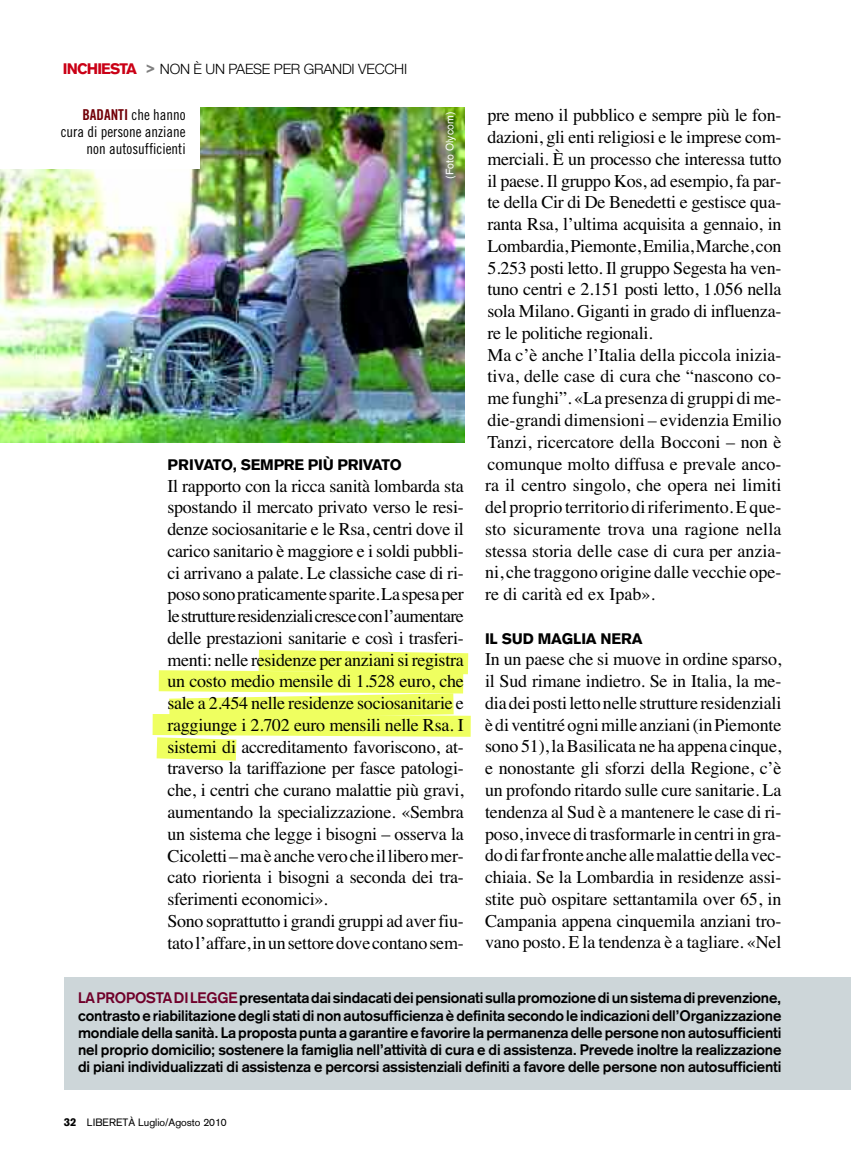
<style>
.page{position:relative;width:851px;height:1170px;background:#fff}
.page>*{position:absolute;margin:0;border:0;box-sizing:border-box;transform-origin:0 0}
.t1{font:18px/21.8px "Times";letter-spacing:-.015em;color:#000}
.t2{font:700 15px/17.2px "Akzidenz Grotesk";letter-spacing:-.01em;color:#000;text-align:justify}
.t3{font:15px/17.2px "Trade Gothic Cond Eighteen";color:#000;text-align:right}
.t4{font:900 15px "Akzidenz Grotesk";letter-spacing:-.015em;color:#000}
.t5{font:300 14.25px "Helvetica Neue";letter-spacing:-.015em;color:#000}
.t6{font:10.5px "Akzidenz Grotesk";color:#000}
.t7{font:10.5px "Helvetica";color:#fff}
.s1{font-family:"Akzidenz Grotesk";font-weight:900;font-size:15px;color:#ca0016}
.s2{font-family:"Formata";font-weight:700;font-stretch:condensed;font-size:15px;color:#808080}
.s3{font-family:"Trade Gothic Bold Cond Twenty";color:#720008}
.s4{color:#70002a}
.s5{font-weight:900;font-size:11.25px}
</style>
<div class="page">
<svg style="left:152px;top:649px;width:319px;height:112px"></svg>
<img style="left:0;top:107px;width:465px;height:335px">
<div style="left:0;top:107px;width:200px;height:62px;background:#fff"></div>
<div style="left:64px;top:976px;width:786px;height:113px;background:#cdd6d9"></div>
<p class="t5" style="left:63px;top:60px;width:346px"><span class="s1">INCHIESTA</span> <span class="s2">&gt;</span> NON È UN PAESE PER GRANDI VECCHI</p>
<p class="t3" style="left:61px;top:107px;width:126px"><span class="s3">BADANTI</span> che hanno cura di persone anziane non autosufficienti</p>
<p class="t7" style="left:443px;top:178px;width:68px;rotate:-90deg">(Foto Olycom)</p>
<p class="t4" style="left:167px;top:459px;width:236px">PRIVATO, SEMPRE PIÙ PRIVATO</p>
<p class="t1" style="left:167px;top:474px;width:298px">Il rapporto con la ricca sanità lombarda sta spostando il mercato privato verso le resi&shy;denze sociosanitarie e le Rsa, centri dove il carico sanitario è maggiore e i soldi pubbli&shy;ci arrivano a palate. Le classiche case di ri&shy;pososonopraticamentesparite.Laspesaper lestruttureresidenzialicresceconl’aumentare delle prestazioni sanitarie e così i trasferi&shy;menti: nelle residenze per anziani si registra un costo medio mensile di 1.528 euro, che sale a 2.454 nelle residenze sociosanitarie e raggiunge i 2.702 euro mensili nelle Rsa. I sistemi di accreditamento favoriscono, at&shy;traverso la tariffazione per fasce patologi&shy;che, i centri che curano malattie più gravi, aumentando la specializzazione. «Sembra un sistema che legge i bisogni – osserva la Cicoletti–maèancheverocheilliberomer&shy;cato riorienta i bisogni a seconda dei tra&shy;sferimenti economici».<br>Sono soprattutto i grandi gruppi ad aver fiu&shy;tatol’affare,inunsettoredovecontanosem-</p>
<p class="t1" style="left:485px;top:104px;width:298px">pre meno il pubblico e sempre più le fon&shy;dazioni, gli enti religiosi e le imprese com&shy;merciali. È un processo che interessa tutto il paese. Il gruppo Kos, ad esempio, fa par&shy;te della Cir di De Benedetti e gestisce qua&shy;ranta Rsa, l’ultima acquisita a gennaio, in Lombardia,Piemonte,Emilia,Marche, con 5.253 posti letto. Il gruppo Segesta ha ven&shy;tuno centri e 2.151 posti letto, 1.056 nella sola Milano. Giganti in grado di influenza&shy;re le politiche regionali.<br>Ma c’è anche l’Italia della piccola inizia&shy;tiva, delle case di cura che “nascono co&shy;me funghi”. «La presenza di gruppi dime&shy;die-grandi dimensioni – evidenzia Emilio Tanzi, ricercatore della Bocconi – non è comunque molto diffusa e prevale anco&shy;ra il centro singolo, che opera nei limiti del proprio territorio diriferimento.Eque&shy;sto sicuramente trova una ragione nella stessa storia delle case di cura per anzia&shy;ni, che traggono origine dalle vecchie ope&shy;re di carità ed ex Ipab».</p>
<p class="t4" style="left:485px;top:633px;width:159px">IL SUD MAGLIA NERA</p>
<p class="t1" style="left:485px;top:648px;width:298px;text-align:justify">In un paese che si muove in ordine sparso, il Sud rimane indietro. Se in Italia, la me&shy;dia deipostiletto nelle strutture residenziali èdiventitréognimille anziani(inPiemonte sono 51),laBasilicata ne ha appena cinque, e nonostante gli sforzi della Regione, c’è un profondo ritardo sulle cure sanitarie. La tendenza al Sud è a mantenere le case di ri&shy;poso,invece ditrasformarle in centriin gra&shy;dodifarfronteancheallemalattiedellavec&shy;chiaia. Se la Lombardia in residenze assi&shy;stite può ospitare settantamila over 65, in Campania appena cinquemila anziani tro&shy;vano posto. E la tendenza è a tagliare. «Nel</p>
<p class="t2" style="left:78px;top:990px;width:704px"><span class="s4">LAPROPOSTADILEGGE</span>presentatadaisindacatideipensionatisullapromozionediunsistemadiprevenzione, contrastoeriabilitazionedegli statidinonautosufficienzaèdefinita secondoleindicazionidell’Organizzazione mondialedella sanità. Lapropostapunta agarantire e favorire lapermanenzadellepersone non autosufficienti nel proprio domicilio; sostenere la famiglia nell’attività di cura e di assistenza. Prevede inoltre la realizzazione di piani individualizzati di assistenza e percorsi assistenziali definiti a favore delle persone non autosufficienti</p>
<p class="t6" style="left:64px;top:1117px;width:164px"><span class="s5">32</span> LIBERETÀ Luglio/Agosto 2010</p>
</div>
